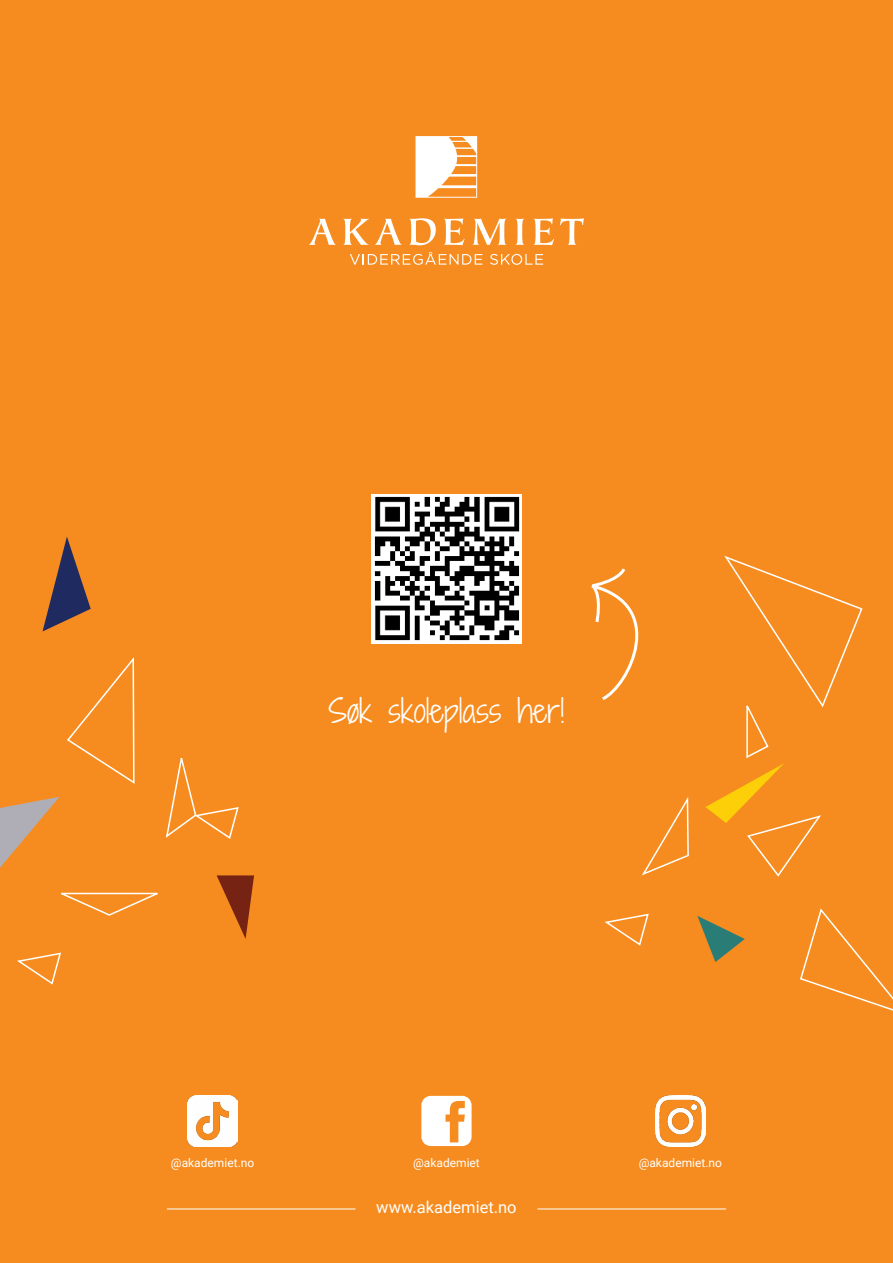
<style>
.page{position:relative;width:893px;height:1263px;background:#f68c1f}
.page>*{position:absolute;margin:0;border:0;box-sizing:border-box;transform-origin:0 0}
.t1{font:300 31.5px "Shadows Into";color:#fff}
.t2{font:16.5px "Roboto";color:#fff}
.t3{font:12px "Roboto";color:#fff}
</style>
<div class="page">
<svg style="left:309px;top:219px;width:27px;height:26px"></svg>
<svg style="left:343px;top:219px;width:26px;height:26px"></svg>
<svg style="left:375px;top:219px;width:27px;height:26px"></svg>
<svg style="left:409px;top:218px;width:27px;height:27px"></svg>
<svg style="left:444px;top:218px;width:21px;height:27px"></svg>
<svg style="left:473px;top:219px;width:33px;height:26px"></svg>
<svg style="left:516px;top:219px;width:8px;height:26px"></svg>
<svg style="left:533px;top:218px;width:21px;height:27px"></svg>
<svg style="left:560px;top:218px;width:24px;height:27px"></svg>
<svg style="left:415px;top:136px;width:62px;height:62px"></svg>
<svg style="left:350px;top:252px;width:132px;height:13px"></svg>
<svg style="left:490px;top:254px;width:53px;height:11px"></svg>
<svg style="left:421px;top:1096px;width:51px;height:50px"></svg>
<img style="left:188px;top:1096px;width:50px;height:50px">
<img style="left:655px;top:1096px;width:50px;height:50px">
<hr style="left:167px;top:1208px;width:188px;height:1px;background:#fff">
<hr style="left:537px;top:1208px;width:189px;height:1px;background:#fff">
<svg style="left:642px;top:797px;width:47px;height:79px"></svg>
<svg style="left:67px;top:657px;width:68px;height:127px"></svg>
<svg style="left:0;top:797px;width:59px;height:71px"></svg>
<svg style="left:61px;top:892px;width:97px;height:24px"></svg>
<svg style="left:800px;top:908px;width:93px;height:103px"></svg>
<svg style="left:165px;top:758px;width:74px;height:81px"></svg>
<svg style="left:604px;top:913px;width:45px;height:33px"></svg>
<svg style="left:17px;top:952px;width:44px;height:33px"></svg>
<svg style="left:697px;top:916px;width:48px;height:46px"></svg>
<svg style="left:43px;top:536px;width:48px;height:95px"></svg>
<svg style="left:217px;top:875px;width:37px;height:64px"></svg>
<svg style="left:706px;top:555px;width:157px;height:322px"></svg>
<svg style="left:591px;top:568px;width:48px;height:132px"></svg>
<img style="left:372px;top:494px;width:149px;height:150px">
<p class="t1" style="left:329px;top:688px;width:237px">Søk skoleplass her!</p>
<p class="t3" style="left:171px;top:1154px;width:85px">@akademiet.no</p>
<p class="t3" style="left:639px;top:1154px;width:85px">@akademiet.no</p>
<p class="t3" style="left:413px;top:1154px;width:68px">@akademiet</p>
<p class="t2" style="left:376px;top:1195px;width:142px">www.akademiet.no</p>
</div>
